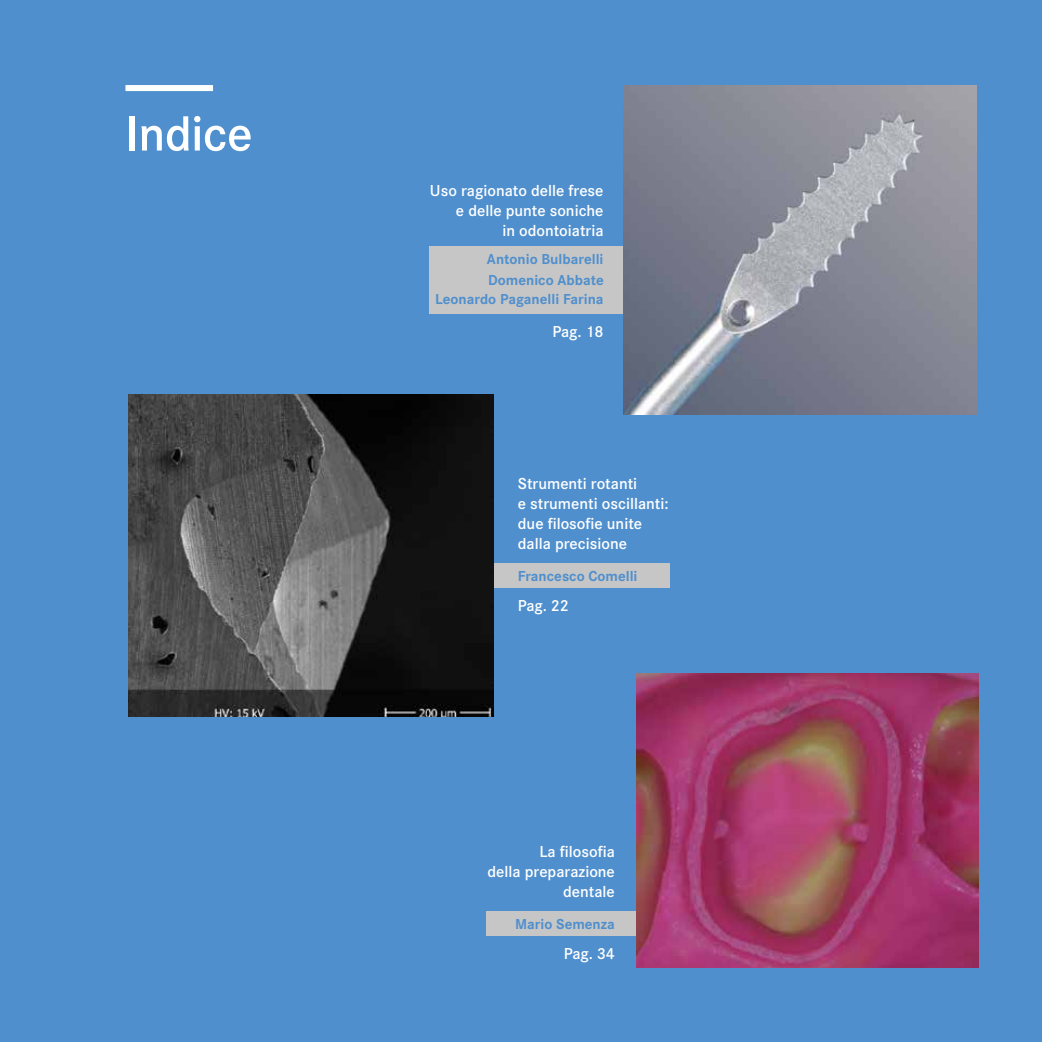
<style>
.page{position:relative;width:1042px;height:1042px;background:#4f8fcd}
.page>*{position:absolute;margin:0;border:0;box-sizing:border-box;transform-origin:0 0}
.t1{font:600 51px "Corporate SOT";letter-spacing:-.01em;color:#fff}
.t2{font:600 16.5px/19.8px "Corporate SOT";color:#fff;text-align:right}
.t3{font:700 15px "Corporate SOT";color:#4f8fcd}
</style>
<div class="page">
<div style="left:462px;top:563px;width:208px;height:25px;background:#c6c6c6"></div>
<div style="left:125px;top:85px;width:88px;height:6px;background:#fff"></div>
<div style="left:486px;top:911px;width:387px;height:25px;background:#c6c6c6"></div>
<img style="left:636px;top:673px;width:342px;height:294px">
<div style="left:430px;top:246px;width:243px;height:68px;background:#c6c6c6"></div>
<img style="left:623px;top:85px;width:353px;height:329px">
<img style="left:128px;top:395px;width:365px;height:321px">
<h1 class="t1" style="left:125px;top:96px;width:129px">Indice</h1>
<p class="t2" style="left:430px;top:179px;width:175px">Uso ragionato delle frese e delle punte soniche<br>in odontoiatria</p>
<p class="t3" style="left:487px;top:247px;width:118px">Antonio Bulbarelli</p>
<p class="t3" style="left:435px;top:287px;width:170px">Leonardo Paganelli Farina</p>
<p class="t3" style="left:488px;top:268px;width:117px">Domenico Abbate</p>
<p class="t2" style="left:552px;top:321px;width:52px">Pag. 18</p>
<p class="t2" style="left:518px;top:473px;width:152px;text-align:left">Strumenti rotanti<br>e strumenti oscillanti: due filosofie unite dalla precisione</p>
<p class="t3" style="left:518px;top:564px;width:121px">Francesco Comelli</p>
<p class="t2" style="left:518px;top:595px;width:52px">Pag. 22</p>
<p class="t2" style="left:487px;top:841px;width:129px">La filosofia<br>della preparazione dentale</p>
<p class="t3" style="left:515px;top:912px;width:101px">Mario Semenza</p>
<p class="t2" style="left:564px;top:943px;width:52px">Pag. 34</p>
</div>
